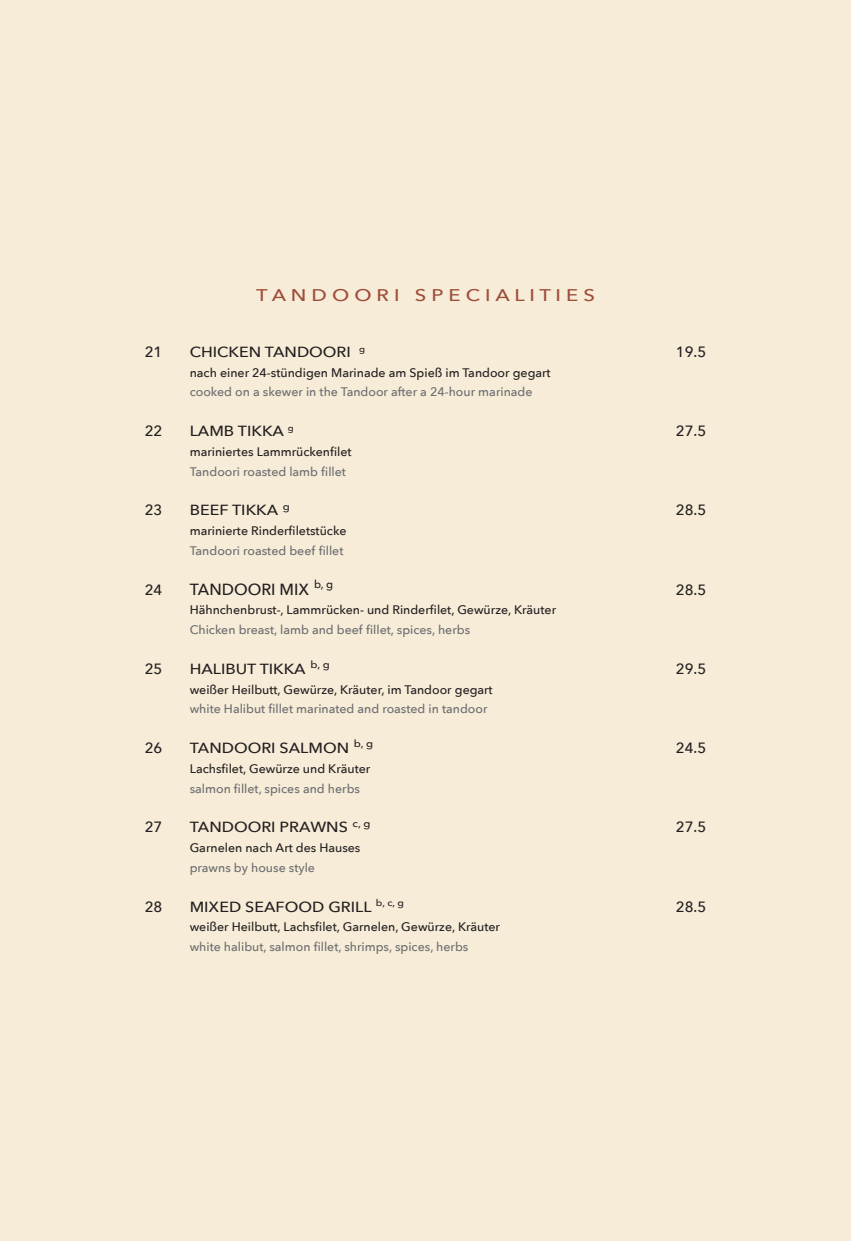
<style>
.page{position:relative;width:851px;height:1241px;background:#fff}
.page>*{position:absolute;margin:0;border:0;box-sizing:border-box;transform-origin:0 0}
.t1{font:500 16.88px "Avenir Next";color:#9f4c39;scale:1.2 1}
.t2{font:500 16.12px "Avenir Next";color:#231f20}
.t3{font:500 14.88px "Avenir Next";color:#231f20}
.t4{font:500 14.62px "Avenir Next";color:#231f20;scale:1.1 1}
.t5{font:500 12.38px/19.8px "Avenir Next";color:#231f20}
.t6{font:500 12.38px "Avenir Next";color:#6c6d70}
.s1{color:#6c6d70}
</style>
<div class="page">
<div style="left:0;top:0;width:850px;height:1240px;background:#f6ecd8"></div>
<p class="t1" style="left:256px;top:281px;width:284px">T A N D O O R I S P E C I A L I T I E S</p>
<p class="t3" style="left:145px;top:339px;width:19px">21</p>
<p class="t4" style="left:190px;top:339px;width:161px">CHICKEN TANDOORI <sup>g</sup></p>
<p class="t3" style="left:675px;top:339px;width:32px">19.5</p>
<p class="t5" style="left:190px;top:362px;width:362px">nach einer 24-stündigen Marinade am Spieß im Tandoor gegart</p>
<p class="t6" style="left:190px;top:381px;width:344px">cooked on a skewer in the Tandoor after a 24-hour marinade</p>
<p class="t3" style="left:145px;top:418px;width:19px">22</p>
<p class="t4" style="left:190px;top:418px;width:96px">LAMB TIKKA <sup>g</sup></p>
<p class="t3" style="left:675px;top:418px;width:32px">27.5</p>
<p class="t5" style="left:190px;top:441px;width:163px">mariniertes Lammrückenfilet</p>
<p class="t6" style="left:190px;top:461px;width:158px">Tandoori roasted lamb fillet</p>
<p class="t3" style="left:145px;top:497px;width:19px">23</p>
<p class="t4" style="left:190px;top:497px;width:93px">BEEF TIKKA <sup>g</sup></p>
<p class="t3" style="left:675px;top:497px;width:32px">28.5</p>
<p class="t5" style="left:190px;top:520px;width:158px">marinierte Rinderfiletstücke<br><span class="s1">Tandoori roasted beef fillet</span></p>
<p class="t3" style="left:145px;top:576px;width:19px">24</p>
<p class="t2" style="left:190px;top:575px;width:145px">TANDOORI MIX <sup>b,</sup> <sup>g</sup></p>
<p class="t3" style="left:675px;top:576px;width:32px">28.5</p>
<p class="t5" style="left:190px;top:599px;width:368px">Hähnchenbrust-, Lammrücken- und Rinderfilet, Gewürze, Kräuter<br><span class="s1">Chicken breast, lamb and beef fillet, spices, herbs</span></p>
<p class="t3" style="left:145px;top:656px;width:19px">25</p>
<p class="t4" style="left:190px;top:656px;width:129px">HALIBUT TIKKA <sup>b,</sup> <sup>g</sup></p>
<p class="t3" style="left:675px;top:656px;width:32px">29.5</p>
<p class="t5" style="left:190px;top:679px;width:304px">weißer Heilbutt, Gewürze, Kräuter, im Tandoor gegart</p>
<p class="t6" style="left:190px;top:698px;width:299px">white Halibut fillet marinated and roasted in tandoor</p>
<p class="t3" style="left:145px;top:735px;width:19px">26</p>
<p class="t4" style="left:190px;top:735px;width:168px">TANDOORI SALMON <sup>b,</sup> <sup>g</sup></p>
<p class="t3" style="left:675px;top:735px;width:32px">24.5</p>
<p class="t5" style="left:190px;top:758px;width:182px">Lachsfilet, Gewürze und Kräuter <span class="s1">salmon fillet, spices and herbs</span></p>
<p class="t3" style="left:145px;top:814px;width:19px">27</p>
<p class="t4" style="left:190px;top:814px;width:166px">TANDOORI PRAWNS <sup>c,</sup> <sup>g</sup></p>
<p class="t3" style="left:675px;top:814px;width:32px">27.5</p>
<p class="t5" style="left:190px;top:837px;width:172px">Garnelen nach Art des Hauses</p>
<p class="t6" style="left:190px;top:857px;width:127px">prawns by house style</p>
<p class="t3" style="left:145px;top:893px;width:19px">28</p>
<p class="t4" style="left:190px;top:893px;width:196px">MIXED SEAFOOD GRILL <sup>b,</sup> <sup>c,</sup> <sup>g</sup></p>
<p class="t3" style="left:675px;top:893px;width:32px">28.5</p>
<p class="t5" style="left:190px;top:916px;width:312px">weißer Heilbutt, Lachsfilet, Garnelen, Gewürze, Kräuter</p>
<p class="t6" style="left:190px;top:936px;width:280px">white halibut, salmon fillet, shrimps, spices, herbs</p>
</div>
